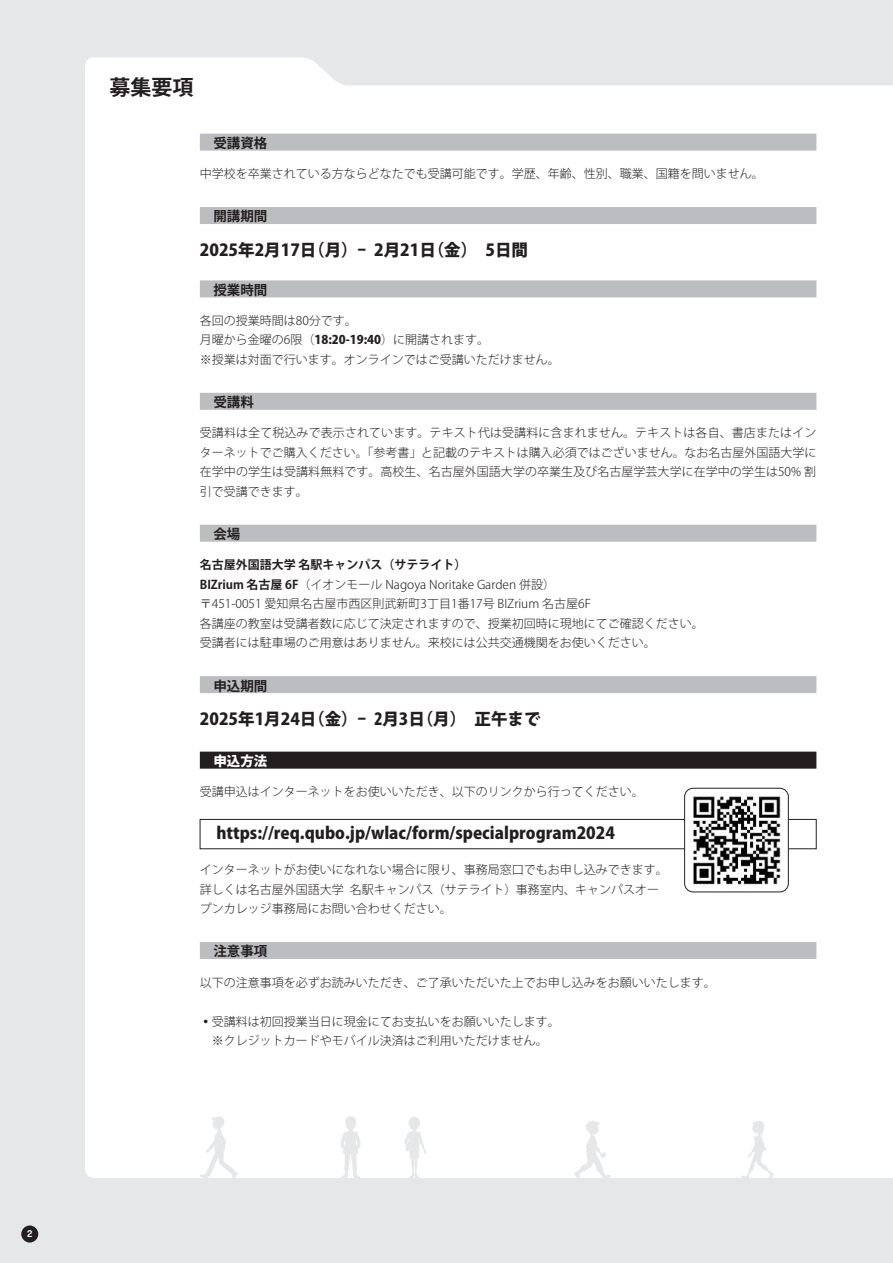
<style>
.page{position:relative;width:893px;height:1263px;background:#e6e7e9}
.page>*{position:absolute;margin:0;border:0;box-sizing:border-box;transform-origin:0 0}
.t1{font:700 21px "Koz Go Pro";color:#231f20}
.t2{font:800 16.5px "Koz Go Pro";color:#231f20}
.t3{font:700 13.5px "Koz Go Pro";color:#231f20}
.t4{font:800 13.5px "Koz Go Pro";color:#fff}
.t5{font:300 12px/19.5px "Koz Go Pro";color:#231f20}
.t6{font:700 8.55px "Jun 501 Pro";color:#fff}
.s1{font-weight:800}
.s2{font-weight:700}
</style>
<div class="page">
<div style="left:85px;top:57px;width:808px;height:1121px;background:#fff"></div>
<svg style="left:340px;top:1116px;width:21px;height:62px"></svg>
<svg style="left:200px;top:1116px;width:38px;height:62px"></svg>
<svg style="left:740px;top:1120px;width:34px;height:58px"></svg>
<svg style="left:574px;top:1120px;width:37px;height:58px"></svg>
<svg style="left:404px;top:1116px;width:24px;height:62px"></svg>
<div style="left:200px;top:134px;width:616px;height:17px;background:#bcbdc0"></div>
<div style="left:200px;top:207px;width:616px;height:17px;background:#bcbdc0"></div>
<div style="left:200px;top:280px;width:616px;height:17px;background:#bcbdc0"></div>
<div style="left:200px;top:393px;width:616px;height:17px;background:#bcbdc0"></div>
<div style="left:200px;top:525px;width:616px;height:17px;background:#bcbdc0"></div>
<div style="left:200px;top:676px;width:616px;height:17px;background:#bcbdc0"></div>
<div style="left:200px;top:752px;width:616px;height:17px;background:#231f20"></div>
<div style="left:200px;top:942px;width:616px;height:17px;background:#bcbdc0"></div>
<div style="left:200px;top:819px;width:616px;height:30px;border:1px solid #231f20"></div>
<img style="left:685px;top:788px;width:103px;height:104px">
<div style="left:684px;top:788px;width:105px;height:104px;border:1px solid #231f20;border-radius:9px"></div>
<div style="left:21px;top:1225px;width:17px;height:17px;background:#231f20;border-radius:50%"></div>
<p class="t6" style="left:27px;top:1227px;width:7px">2</p>
<h1 class="t1" style="left:109px;top:74px;width:85px">募集要項</h1>
<p class="t3" style="left:200px;top:134px;width:69px">　受講資格</p>
<p class="t5" style="left:200px;top:164px;width:565px">中学校を卒業されている方ならどなたでも受講可能です。学歴、年齢、性別、職業、国籍を問いません。</p>
<p class="t3" style="left:200px;top:208px;width:69px">　開講期間</p>
<h2 class="t2" style="left:200px;top:239px;width:330px">2025年2月17日（月）- 2月21日（金）　5日間</h2>
<p class="t3" style="left:200px;top:281px;width:69px">　授業時間</p>
<p class="t5" style="left:200px;top:311px;width:361px">各回の授業時間は80分です。<br>月曜から金曜の6限（<span class="s1">18:20-19:40</span>）に開講されます。<br>※授業は対面で行います。オンラインではご受講いただけません。</p>
<p class="t3" style="left:200px;top:393px;width:55px">　受講料</p>
<p class="t5" style="left:200px;top:423px;width:618px;text-align:justify">受講料は全て税込みで表示されています。テキスト代は受講料に含まれません。テキストは各自、書店またはインターネットでご購入ください。「参考書」と記載のテキストは購入必須ではございません。なお名古屋外国語大学に在学中の学生は受講料無料です。高校生、名古屋外国語大学の卒業生及び名古屋学芸大学に在学中の学生は50% 割引で受講できます。</p>
<p class="t3" style="left:200px;top:525px;width:42px">　会場</p>
<p class="t5" style="left:200px;top:555px;width:505px"><span class="s2">名古屋外国語大学 名駅キャンパス（サテライト）<br>BIZrium 名古屋 6F</span>（イオンモール Nagoya Noritake Garden 併設）<br>〒451-0051 愛知県名古屋市西区則武新町3丁目1番17号 BIZrium 名古屋6F<br>各講座の教室は受講者数に応じて決定されますので、授業初回時に現地にてご確認ください。受講者には駐車場のご用意はありません。来校には公共交通機関をお使いください。</p>
<p class="t3" style="left:200px;top:677px;width:69px">　申込期間</p>
<h2 class="t2" style="left:200px;top:708px;width:342px">2025年1月24日（金）- 2月3日（月）　正午まで</h2>
<p class="t4" style="left:213px;top:752px;width:55px">申込方法</p>
<p class="t5" style="left:200px;top:782px;width:445px">受講申込はインターネットをお使いいただき、以下のリンクから行ってください。</p>
<h2 class="t2" style="left:200px;top:822px;width:417px">　https://req.qubo.jp/wlac/form/specialprogram2024</h2>
<p class="t5" style="left:200px;top:860px;width:469px">インターネットがお使いになれない場合に限り、事務局窓口でもお申し込みできます。詳しくは名古屋外国語大学 名駅キャンパス（サテライト）事務室内、キャンパスオープンカレッジ事務局にお問い合わせください。</p>
<p class="t3" style="left:200px;top:943px;width:69px">　注意事項</p>
<p class="t5" style="left:200px;top:972px;width:517px">以下の注意事項を必ずお読みいただき、ご了承いただいた上でお申し込みをお願いいたします。</p>
<p class="t5" style="left:200px;top:1011px;width:361px">◦受講料は初回授業当日に現金にてお支払いをお願いいたします。　※クレジットカードやモバイル決済はご利用いただけません。</p>
</div>
